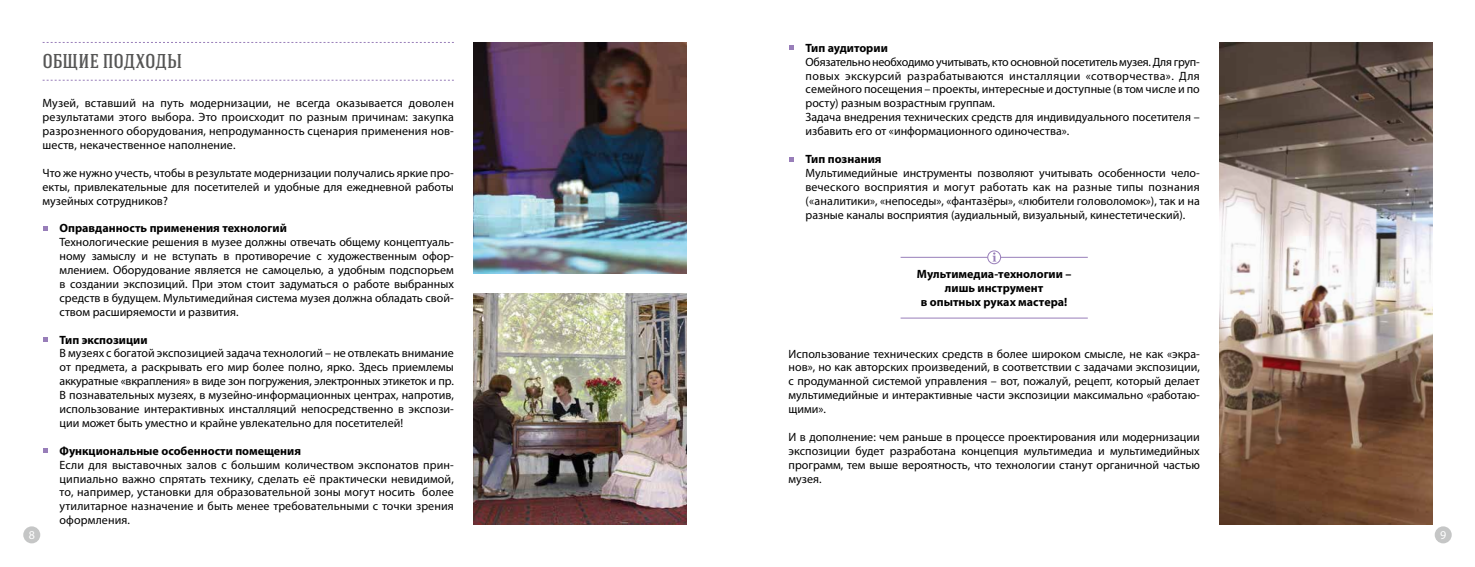
<style>
.page{position:relative;width:1475px;height:567px;background:#fff}
.page>*{position:absolute;margin:0;border:0;box-sizing:border-box;transform-origin:0 0}
.t1{font:500 20px "Hagin Caps";letter-spacing:.01em;color:#565655}
.t2{font:12px/13.9px "Myriad Pro";color:#000;text-align:justify}
.t3{font:700 12px/14px "Myriad Pro";color:#000;text-align:center}
.t4{font:12px "Myriad Pro";color:#fff}
</style>
<div class="page">
<div style="left:1434px;top:526px;width:17px;height:17px;background:#c5c6c6;border-radius:50%"></div>
<div style="left:23px;top:526px;width:17px;height:17px;background:#c5c6c6;border-radius:50%"></div>
<img style="left:1219px;top:43px;width:212px;height:481px">
<img style="left:473px;top:43px;width:213px;height:231px">
<img style="left:473px;top:294px;width:213px;height:231px">
<svg style="left:43px;top:42px;width:411px;height:1px"></svg>
<hr style="left:900px;top:257px;width:187px;height:1px;background:#987eb9">
<hr style="left:900px;top:318px;width:187px;height:1px;background:#987eb9">
<svg style="left:987px;top:251px;width:13px;height:13px"></svg>
<div style="left:987px;top:250px;width:13px;height:14px;border:1px solid #987eb9;border-radius:50%"></div>
<svg style="left:992px;top:252px;width:4px;height:10px"></svg>
<svg style="left:43px;top:226px;width:4px;height:5px"></svg>
<svg style="left:43px;top:337px;width:4px;height:5px"></svg>
<svg style="left:43px;top:448px;width:4px;height:5px"></svg>
<svg style="left:43px;top:80px;width:411px;height:1px"></svg>
<svg style="left:789px;top:45px;width:4px;height:5px"></svg>
<svg style="left:789px;top:157px;width:4px;height:5px"></svg>
<h1 class="t1" style="left:43px;top:49px;width:141px">ОБЩИЕ ПОДХОДЫ</h1>
<p class="t2" style="left:43px;top:96px;width:413px">Музей, вставший на путь модернизации, не всегда оказывается доволен результатами этого выбора. Это происходит по разным причинам: закупка разрозненного оборудования, непродуманность сценария применения нов&shy;шеств, некачественное наполнение.</p>
<p class="t2" style="left:43px;top:166px;width:413px">Что же нужно учесть, чтобы в результате модернизации получались яркие про&shy;екты, привлекательные для посетителей и удобные для ежедневной работы музейных сотрудников?</p>
<p class="t3" style="left:60px;top:221px;width:229px">Оправданность применения технологий</p>
<p class="t2" style="left:60px;top:235px;width:396px">Технологические решения в музее должны отвечать общему концептуаль&shy;ному замыслу и не вступать в противоречие с художественным офор&shy;млением. Оборудование является не самоцелью, а удобным подспорьем в создании экспозиций. При этом стоит задуматься о работе выбранных средств в будущем. Мультимедийная система музея должна обладать свой&shy;ством расширяемости и развития.</p>
<p class="t3" style="left:60px;top:332px;width:89px">Тип экспозиции</p>
<p class="t2" style="left:60px;top:346px;width:396px">В музеях с богатой экспозицией задача технологий – не отвлекать внимание от предмета, а раскрывать его мир более полно, ярко. Здесь приемлемы аккуратные «вкрапления» в виде зон погружения, электронных этикеток и пр.<br>В познавательных музеях, в музейно-информационных центрах, напротив, использование интерактивных инсталляций непосредственно в экспози&shy;ции может быть уместно и крайне увлекательно для посетителей!</p>
<p class="t3" style="left:60px;top:443px;width:243px">Функциональные особенности помещения</p>
<p class="t2" style="left:60px;top:457px;width:396px">Если для выставочных залов с большим количеством экспонатов прин&shy;ципиально важно спрятать технику, сделать её практически невидимой, то, например, установки для образовательной зоны могут носить более утилитарное назначение и быть менее требовательными с точки зрения оформления.</p>
<p class="t3" style="left:805px;top:40px;width:84px">Тип аудитории</p>
<p class="t2" style="left:805px;top:54px;width:396px;text-align:left">Обязательно необходимо учитывать, кто основной посетитель музея. Для груп&shy;повых экскурсий разрабатываются инсталляции «сотворчества». Для семейного посещения – проекты, интересные и доступные (в том числе и по росту) разным возрастным группам.<br>Задача внедрения технических средств для индивидуального посетителя – избавить его от «информационного одиночества».</p>
<p class="t3" style="left:805px;top:151px;width:77px">Тип познания</p>
<p class="t2" style="left:805px;top:166px;width:396px">Мультимедийные инструменты позволяют учитывать особенности чело&shy;веческого восприятия и могут работать как на разные типы познания («аналитики», «непоседы», «фантазёры», «любители головоломок»), так и на разные каналы восприятия (аудиальный, визуальный, кинестетический).</p>
<p class="t3" style="left:916px;top:266px;width:156px">Мультимедиа-технологии – лишь инструмент<br>в опытных руках мастера!</p>
<p class="t2" style="left:788px;top:346px;width:413px">Использование технических средств в более широком смысле, не как «экра&shy;нов», но как авторских произведений, в соответствии с задачами экспозиции, с продуманной системой управления – вот, пожалуй, рецепт, который делает мультимедийные и интерактивные части экспозиции максимально «работаю&shy;щими».</p>
<p class="t2" style="left:788px;top:430px;width:413px">И в дополнение: чем раньше в процессе проектирования или модернизации экспозиции будет разработана концепция мультимедиа и мультимедийных программ, тем выше вероятность, что технологии станут органичной частью музея.</p>
<p class="t4" style="left:29px;top:527px;width:8px">8</p>
<p class="t4" style="left:1439px;top:527px;width:8px">9</p>
</div>
